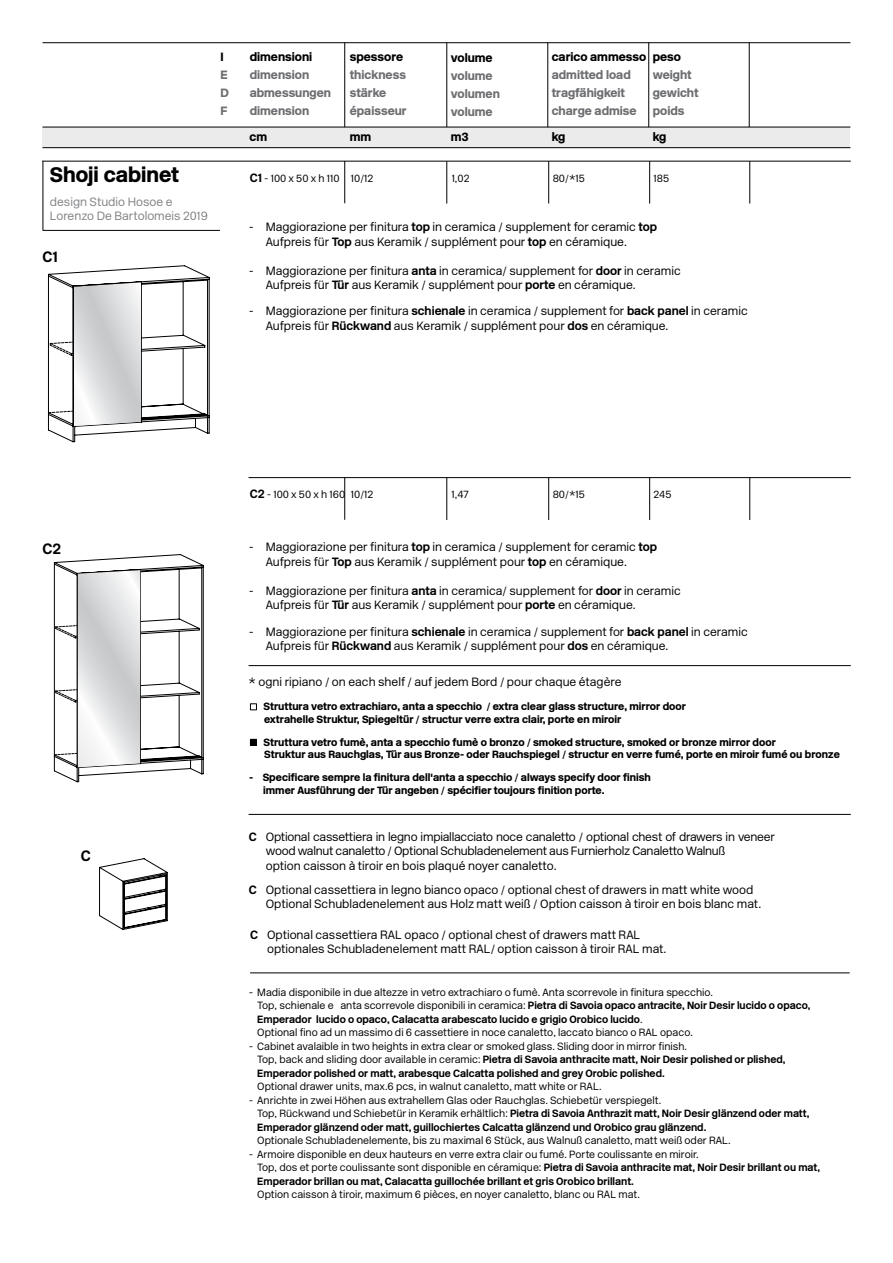
<style>
.page{position:relative;width:893px;height:1263px;background:#fff}
.page>*{position:absolute;margin:0;border:0;box-sizing:border-box;transform-origin:0 0}
.t1{font:900 21px "New Rail Alphabet";color:#000}
.t2{font:700 15px "New Rail Alphabet";color:#000}
.t3{font:300 12px/14.4px "New Rail Alphabet";color:#000}
.t4{font:300 12px/14.4px "New Rail Alphabet";letter-spacing:-.02em;color:#000}
.t5{font:900 12px/18px "New Rail Alphabet";color:#6d6e71}
.t6{font:900 12px "New Rail Alphabet";color:#000}
.t7{font:300 12px/13.5px "New Rail Alphabet";color:#808285}
.t8{font:300 10.5px/13.5px "New Rail Alphabet";color:#000}
.t9{font:700 10.5px/13.5px "New Rail Alphabet";color:#000}
.t10{font:900 10.5px/12.6px "New Rail Alphabet";color:#000}
.s1{font-weight:700;font-size:12px}
.s2{font-weight:700}
.s3{font-weight:300}
</style>
<div class="page">
<div style="left:43px;top:127px;width:807px;height:21px;background:#ebebec"></div>
<hr style="left:43px;top:127px;width:807px;height:1px;background:#000">
<hr style="left:43px;top:42px;width:807px;height:1px;background:#000">
<hr style="left:749px;top:43px;width:1px;height:84px;background:#000">
<hr style="left:648px;top:43px;width:1px;height:84px;background:#000">
<hr style="left:547px;top:43px;width:1px;height:84px;background:#000">
<hr style="left:447px;top:43px;width:1px;height:84px;background:#000">
<hr style="left:344px;top:43px;width:1px;height:84px;background:#000">
<hr style="left:43px;top:147px;width:807px;height:1px;background:#000">
<hr style="left:43px;top:161px;width:807px;height:1px;background:#000">
<hr style="left:250px;top:973px;width:600px;height:1px;background:#000">
<hr style="left:447px;top:161px;width:1px;height:43px;background:#000">
<hr style="left:344px;top:161px;width:1px;height:42px;background:#000">
<hr style="left:649px;top:161px;width:1px;height:43px;background:#000">
<hr style="left:749px;top:161px;width:1px;height:43px;background:#000">
<hr style="left:548px;top:161px;width:1px;height:43px;background:#000">
<hr style="left:249px;top:814px;width:602px;height:1px;background:#000">
<hr style="left:249px;top:665px;width:602px;height:1px;background:#000">
<hr style="left:249px;top:477px;width:602px;height:1px;background:#000">
<svg style="left:99px;top:858px;width:69px;height:72px"></svg>
<hr style="left:43px;top:230px;width:177px;height:1px;background:#000">
<hr style="left:43px;top:161px;width:1px;height:69px;background:#000">
<hr style="left:447px;top:478px;width:1px;height:42px;background:#000">
<hr style="left:344px;top:477px;width:1px;height:43px;background:#000">
<hr style="left:649px;top:478px;width:1px;height:42px;background:#000">
<hr style="left:749px;top:478px;width:1px;height:42px;background:#000">
<hr style="left:548px;top:478px;width:1px;height:42px;background:#000">
<div style="left:250px;top:703px;width:7px;height:7px;border:1px solid #000"></div>
<div style="left:250px;top:739px;width:7px;height:7px;border:1px solid #000"></div>
<svg style="left:48px;top:265px;width:162px;height:177px"></svg>
<svg style="left:54px;top:554px;width:150px;height:228px"></svg>
<p class="t6" style="left:220px;top:49px;width:5px">I</p>
<p class="t5" style="left:220px;top:66px;width:10px;text-align:justify">E D F</p>
<h1 class="t1" style="left:50px;top:160px;width:131px">Shoji cabinet</h1>
<p class="t7" style="left:50px;top:195px;width:159px">design Studio Hosoe e<br>Lorenzo De Bartolomeis 2019</p>
<p class="t2" style="left:43px;top:247px;width:17px">C1</p>
<p class="t6" style="left:250px;top:49px;width:64px">dimensioni</p>
<p class="t5" style="left:250px;top:66px;width:83px">dimension abmessungen dimension</p>
<p class="t6" style="left:250px;top:128px;width:19px">cm</p>
<p class="t6" style="left:350px;top:49px;width:55px">spessore</p>
<p class="t5" style="left:350px;top:66px;width:58px">thickness stärke épaisseur</p>
<p class="t6" style="left:350px;top:128px;width:23px">mm</p>
<p class="t6" style="left:451px;top:49px;width:43px">volume</p>
<p class="t5" style="left:451px;top:66px;width:51px">volume volumen volume</p>
<p class="t6" style="left:451px;top:128px;width:19px">m3</p>
<p class="t6" style="left:552px;top:49px;width:96px">carico ammesso</p>
<p class="t5" style="left:552px;top:66px;width:86px">admitted load tragfähigkeit charge admise</p>
<p class="t6" style="left:552px;top:128px;width:15px">kg</p>
<p class="t6" style="left:653px;top:49px;width:30px">peso</p>
<p class="t5" style="left:653px;top:66px;width:47px">weight gewicht poids</p>
<p class="t6" style="left:653px;top:128px;width:15px">kg</p>
<p class="t8" style="left:250px;top:171px;width:125px"><span class="s1">C1</span> - 100 x 50 x h 110 10/12</p>
<p class="t8" style="left:452px;top:171px;width:19px">1,02</p>
<p class="t8" style="left:553px;top:171px;width:34px">80/*15</p>
<p class="t8" style="left:654px;top:171px;width:17px">185</p>
<p class="t3" style="left:266px;top:220px;width:393px;text-indent:-17px">- Maggiorazione per finitura <span class="s2">top</span> in ceramica / supplement for ceramic <span class="s2">top<br></span>Aufpreis für <span class="s2">Top</span> aus Keramik / supplément pour <span class="s2">top</span> en céramique.</p>
<p class="t3" style="left:266px;top:263px;width:417px;text-indent:-17px">- Maggiorazione per finitura <span class="s2">anta</span> in ceramica/ supplement for <span class="s2">door</span> in ceramic<br>Aufpreis für <span class="s2">Tür</span> aus Keramik / supplément pour <span class="s2">porte</span> en céramique.</p>
<p class="t3" style="left:266px;top:304px;width:483px;text-indent:-17px">- Maggiorazione per finitura <span class="s2">schienale</span> in ceramica / supplement for <span class="s2">back panel</span> in ceramic<br>Aufpreis für <span class="s2">Rückwand</span> aus Keramik / supplément pour <span class="s2">dos</span> en céramique.</p>
<p class="t2" style="left:43px;top:538px;width:20px">C2</p>
<p class="t2" style="left:81px;top:846px;width:11px">C</p>
<p class="t8" style="left:250px;top:487px;width:125px"><span class="s1">C2</span> - 100 x 50 x h 160 10/12</p>
<p class="t8" style="left:452px;top:487px;width:18px">1,47</p>
<p class="t8" style="left:553px;top:487px;width:34px">80/*15</p>
<p class="t8" style="left:654px;top:487px;width:19px">245</p>
<p class="t3" style="left:266px;top:540px;width:393px;text-indent:-17px">- Maggiorazione per finitura <span class="s2">top</span> in ceramica / supplement for ceramic <span class="s2">top<br></span>Aufpreis für <span class="s2">Top</span> aus Keramik / supplément pour <span class="s2">top</span> en céramique.</p>
<p class="t3" style="left:266px;top:583px;width:417px;text-indent:-17px">- Maggiorazione per finitura <span class="s2">anta</span> in ceramica/ supplement for <span class="s2">door</span> in ceramic<br>Aufpreis für <span class="s2">Tür</span> aus Keramik / supplément pour <span class="s2">porte</span> en céramique.</p>
<p class="t3" style="left:266px;top:624px;width:483px;text-indent:-17px">- Maggiorazione per finitura <span class="s2">schienale</span> in ceramica / supplement for <span class="s2">back panel</span> in ceramic<br>Aufpreis für <span class="s2">Rückwand</span> aus Keramik / supplément pour <span class="s2">dos</span> en céramique.</p>
<p class="t3" style="left:249px;top:674px;width:374px">* ogni ripiano / on each shelf / auf jedem Bord / pour chaque étagère</p>
<p class="t10" style="left:263px;top:700px;width:424px">Struttura vetro extrachiaro, anta a specchio / extra clear glass structure, mirror door extrahelle Struktur, Spiegeltür / structur verre extra clair, porte en miroir</p>
<p class="t10" style="left:263px;top:736px;width:578px">Struttura vetro fumè, anta a specchio fumè o bronzo / smoked structure, smoked or bronze mirror door<br>Struktur aus Rauchglas, Tür aus Bronze- oder Rauchspiegel / structur en verre fumé, porte en miroir fumé ou bronze</p>
<p class="t10" style="left:263px;top:771px;width:389px;text-indent:-14px">- Specificare sempre la finitura dell'anta a specchio / always specify door finish immer Ausführung der Tür angeben / spécifier toujours finition porte.</p>
<p class="t4" style="left:266px;top:829px;width:511px;text-indent:-17px"><span class="s2">C</span> Optional cassettiera in legno impiallacciato noce canaletto / optional chest of drawers in veneer wood walnut canaletto / Optional Schubladenelement aus Furnierholz Canaletto Walnuß<br>option caisson à tiroir en bois plaqué noyer canaletto.</p>
<p class="t3" style="left:266px;top:882px;width:497px;text-indent:-17px"><span class="s2">C</span> Optional cassettiera in legno bianco opaco / optional chest of drawers in matt white wood<br>Optional Schubladenelement aus Holz matt weiß / Option caisson à tiroir en bois blanc mat.</p>
<p class="t3" style="left:267px;top:927px;width:401px;text-indent:-17px"><span class="s2">C</span> Optional cassettiera RAL opaco / optional chest of drawers matt RAL optionales Schubladenelement matt RAL/ option caisson à tiroir RAL mat.</p>
<p class="t8" style="left:257px;top:985px;width:555px;text-indent:-9px">- Madia disponibile in due altezze in vetro extrachiaro o fumè. Anta scorrevole in finitura specchio.<br>Top, schienale e anta scorrevole disponibili in ceramica: <span class="s2">Pietra di Savoia opaco antracite, Noir Desir lucido o opaco, Emperador lucido o opaco, Calacatta arabescato lucido e grigio Orobico lucido</span>.<br>Optional fino ad un massimo di 6 cassettiere in noce canaletto, laccato bianco o RAL opaco.</p>
<p class="t9" style="left:257px;top:1039px;width:530px;text-indent:-9px"><span class="s3">- Cabinet avalaible in two heights in extra clear or smoked glass. Sliding door in mirror finish.<br>Top, back and sliding door available in ceramic:</span> Pietra di Savoia anthracite matt, Noir Desir polished or plished,<br>Emperador polished or matt, arabesque Calcatta polished and grey Orobic polished.</p>
<p class="t8" style="left:257px;top:1079px;width:346px">Optional drawer units, max.6 pcs, in walnut canaletto, matt white or RAL.</p>
<p class="t9" style="left:257px;top:1093px;width:554px;text-indent:-9px"><span class="s3">- Anrichte in zwei Höhen aus extrahellem Glas oder Rauchglas. Schiebetür verspiegelt.<br>Top, Rückwand und Schiebetür in Keramik erhältlich:</span> Pietra di Savoia Anthrazit matt, Noir Desir glänzend oder matt,<br>Emperador glänzend oder matt, guillochiertes Calcatta glänzend und Orobico grau glänzend.</p>
<p class="t8" style="left:257px;top:1133px;width:475px">Optionale Schubladenelemente, bis zu maximal 6 Stück, aus Walnuß canaletto, matt weiß oder RAL.</p>
<p class="t8" style="left:257px;top:1147px;width:564px;text-indent:-9px">- Armoire disponible en deux hauteurs en verre extra clair ou fumé. Porte coulissante en miroir.<br>Top, dos et porte coulissante sont disponible en céramique: <span class="s2">Pietra di Savoia anthracite mat, Noir Desir brillant ou mat,<br>Emperador brillan ou mat, Calacatta guillochée brillant et gris Orobico brillant.</span></p>
<p class="t8" style="left:257px;top:1187px;width:384px">Option caisson à tiroir, maximum 6 pièces, en noyer canaletto, blanc ou RAL mat.</p>
</div>
